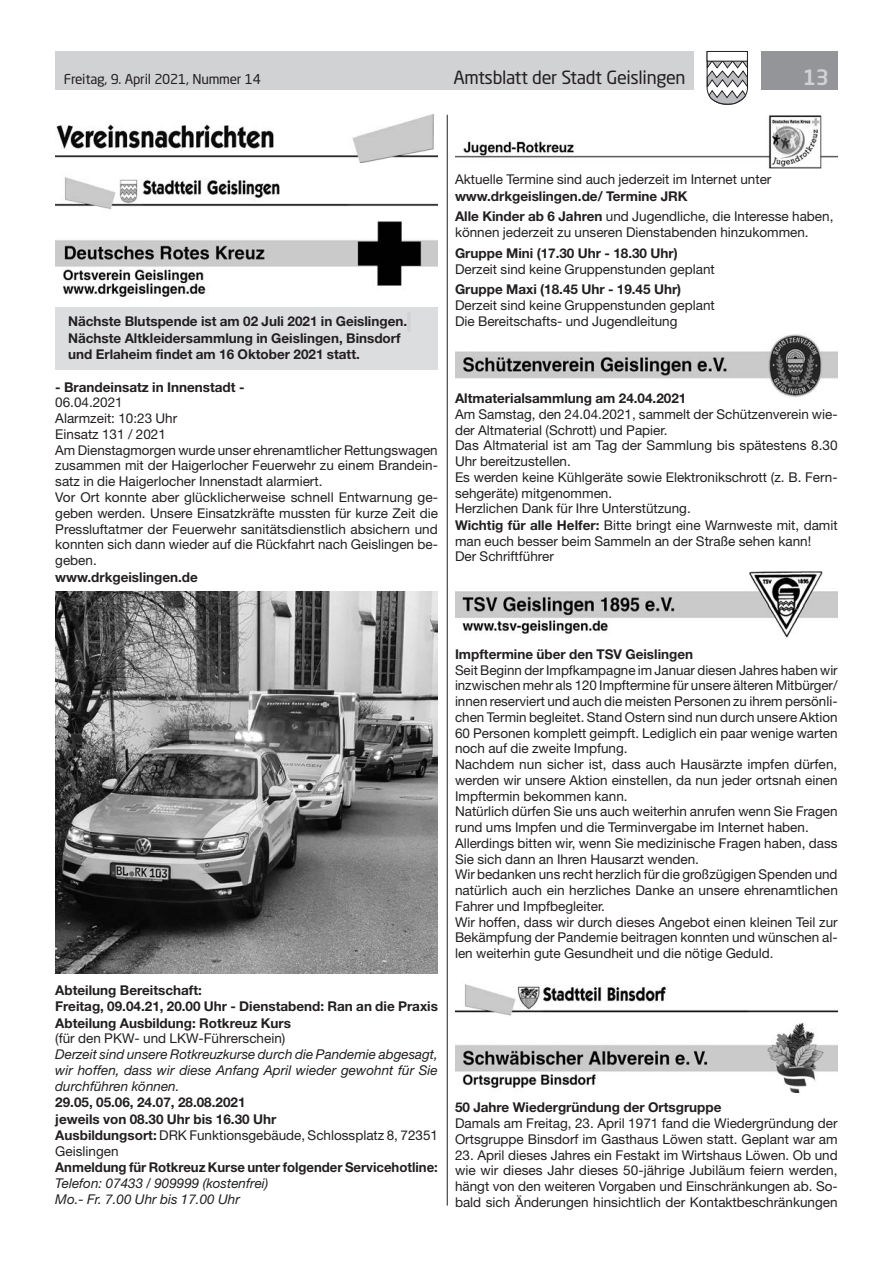
<style>
.page{position:relative;width:893px;height:1263px;background:#fff}
.page>*{position:absolute;margin:0;border:0;box-sizing:border-box;transform-origin:0 0}
.t1{font:500 21px "Neo Sans Std";color:#d1d2d4}
.t2{font:18px "Neo Sans Std";letter-spacing:-.02em;color:#231f20}
.t3{font:13.5px/15.8px "Helvetica Neue LT Std";color:#231f20}
.t4{font:700 13.5px/16.5px "Helvetica Neue LT Std";color:#231f20}
.t5{font:italic 13.5px/15.8px "Helvetica Neue LT Std";color:#231f20;text-align:justify}
.t6{font:13.5px "Neo Sans Std";letter-spacing:-.015em;color:#231f20}
.s1{font-weight:400}
.s2{font-weight:700}
</style>
<div class="page">
<div style="left:55px;top:51px;width:639px;height:38px;background:#d1d2d4"></div>
<div style="left:761px;top:51px;width:77px;height:38px;background:#939598"></div>
<svg style="left:706px;top:51px;width:42px;height:54px"></svg>
<div style="left:707px;top:51px;width:40px;height:10px;background:#fff"></div>
<div style="left:707px;top:51px;width:41px;height:10px;border:1px solid #231f20"></div>
<div style="left:55px;top:307px;width:383px;height:62px;background:#dcdddf"></div>
<hr style="left:447px;top:115px;width:1px;height:1090px;background:#231f20">
<hr style="left:407px;top:312px;width:4px;height:20px;background:#d1d2d4">
<img style="left:55px;top:113px;width:383px;height:50px">
<img style="left:55px;top:177px;width:383px;height:32px">
<img style="left:55px;top:221px;width:383px;height:76px">
<img style="left:55px;top:591px;width:383px;height:383px">
<img style="left:455px;top:115px;width:383px;height:53px">
<img style="left:455px;top:333px;width:383px;height:64px">
<img style="left:455px;top:571px;width:383px;height:68px">
<img style="left:455px;top:983px;width:383px;height:33px">
<img style="left:455px;top:1023px;width:383px;height:69px">
<p class="t6" style="left:64px;top:71px;width:199px">Freitag, 9. April 2021, Nummer 14</p>
<h2 class="t2" style="left:453px;top:66px;width:234px">Amtsblatt der Stadt Geislingen</h2>
<h1 class="t1" style="left:803px;top:64px;width:28px">13</h1>
<p class="t4" style="left:68px;top:313px;width:341px">Nächste Blutspende ist am 02 Juli 2021 in Geislingen.<br>Nächste Altkleidersammlung in Geislingen, Binsdorf und Erlaheim findet am 16 Oktober 2021 statt.</p>
<p class="t4" style="left:55px;top:378px;width:191px">- Brandeinsatz in Innenstadt -</p>
<p class="t3" style="left:55px;top:395px;width:384px">06.04.2021<br>Alarmzeit: 10:23 Uhr<br>Einsatz 131 / 2021<br>Am Dienstagmorgen wurde unser ehrenamtlicher Rettungswagen zusammen mit der Haigerlocher Feuerwehr zu einem Brandein&shy;satz in die Haigerlocher Innenstadt alarmiert.<br>Vor Ort konnte aber glücklicherweise schnell Entwarnung ge&shy;geben werden. Unsere Einsatzkräfte mussten für kurze Zeit die Pressluftatmer der Feuerwehr sanitätsdienstlich absichern und konnten sich dann wieder auf die Rückfahrt nach Geislingen be&shy;geben.</p>
<p class="t4" style="left:55px;top:568px;width:144px">www.drkgeislingen.de</p>
<p class="t3" style="left:455px;top:171px;width:318px">Aktuelle Termine sind auch jederzeit im Internet unter</p>
<p class="t4" style="left:455px;top:185px;width:380px;line-height:20.7px">www.drkgeislingen.de/ Termine JRK<br>Alle Kinder ab 6 Jahren <span class="s1">und Jugendliche, die Interesse haben,</span></p>
<p class="t3" style="left:455px;top:224px;width:355px">können jederzeit zu unseren Dienstabenden hinzukommen.</p>
<p class="t4" style="left:455px;top:245px;width:224px">Gruppe Mini (17.30 Uhr - 18.30 Uhr)</p>
<p class="t3" style="left:455px;top:261px;width:261px">Derzeit sind keine Gruppenstunden geplant</p>
<p class="t4" style="left:455px;top:281px;width:228px">Gruppe Maxi (18.45 Uhr - 19.45 Uhr)</p>
<p class="t3" style="left:455px;top:297px;width:261px">Derzeit sind keine Gruppenstunden geplant<br>Die Bereitschafts- und Jugendleitung</p>
<p class="t4" style="left:455px;top:390px;width:233px">Altmaterialsammlung am 24.04.2021</p>
<p class="t3" style="left:455px;top:406px;width:384px">Am Samstag, den 24.04.2021, sammelt der Schützenverein wie&shy;der Altmaterial (Schrott) und Papier.<br>Das Altmaterial ist am Tag der Sammlung bis spätestens 8.30<br>Uhr bereitzustellen.<br>Es werden keine Kühlgeräte sowie Elektronikschrott (z. B. Fern&shy;sehgeräte) mitgenommen.<br>Herzlichen Dank für Ihre Unterstützung.<br><span class="s2">Wichtig für alle Helfer:</span> Bitte bringt eine Warnweste mit, damit man euch besser beim Sammeln an der Straße sehen kann!<br>Der Schriftführer</p>
<p class="t4" style="left:55px;top:981px;width:384px">Abteilung Bereitschaft:<br>Freitag, 09.04.21, 20.00 Uhr - Dienstabend: Ran an die Praxis<br>Abteilung Ausbildung: Rotkreuz Kurs</p>
<p class="t3" style="left:55px;top:1030px;width:232px">(für den PKW- und LKW-Führerschein)</p>
<p class="t5" style="left:55px;top:1046px;width:384px">Derzeit sind unsere Rotkreuzkurse durch die Pandemie abgesagt, wir hoffen, dass wir diese Anfang April wieder gewohnt für Sie durchführen können.</p>
<p class="t4" style="left:55px;top:1094px;width:384px">29.05, 05.06, 24.07, 28.08.2021<br>jeweils von 08.30 Uhr bis 16.30 Uhr<br>Ausbildungsort: <span class="s1">DRK Funktionsgebäude, Schlossplatz 8, 72351<br>Geislingen</span></p>
<p class="t4" style="left:55px;top:1159px;width:384px">Anmeldung für Rotkreuz Kurse unter folgender Servicehotline:</p>
<p class="t5" style="left:55px;top:1175px;width:215px">Telefon: 07433 / 909999 (kostenfrei)<br>Mo.- Fr. 7.00 Uhr bis 17.00 Uhr</p>
<p class="t4" style="left:455px;top:645px;width:240px">Impftermine über den TSV Geislingen</p>
<p class="t3" style="left:455px;top:662px;width:384px">Seit Beginn der Impfkampagne im Januar diesen Jahres haben wir inzwischen mehr als 120 Impftermine für unsere älteren Mitbürger/ innen reserviert und auch die meisten Personen zu ihrem persönli&shy;chen Termin begleitet. Stand Ostern sind nun durch unsere Aktion 60 Personen komplett geimpft. Lediglich ein paar wenige warten noch auf die zweite Impfung.<br>Nachdem nun sicher ist, dass auch Hausärzte impfen dürfen, werden wir unsere Aktion einstellen, da nun jeder ortsnah einen Impftermin bekommen kann.<br>Natürlich dürfen Sie uns auch weiterhin anrufen wenn Sie Fragen rund ums Impfen und die Terminvergabe im Internet haben.<br>Allerdings bitten wir, wenn Sie medizinische Fragen haben, dass Sie sich dann an Ihren Hausarzt wenden.<br>Wir bedanken uns recht herzlich für die großzügigen Spenden und natürlich auch ein herzliches Danke an unsere ehrenamtlichen Fahrer und Impfbegleiter.<br>Wir hoffen, dass wir durch dieses Angebot einen kleinen Teil zur Bekämpfung der Pandemie beitragen konnten und wünschen al&shy;len weiterhin gute Gesundheit und die nötige Geduld.</p>
<p class="t4" style="left:455px;top:1099px;width:268px">50 Jahre Wiedergründung der Ortsgruppe</p>
<p class="t3" style="left:455px;top:1115px;width:384px">Damals am Freitag, 23. April 1971 fand die Wiedergründung der<br>Ortsgruppe Binsdorf im Gasthaus Löwen statt. Geplant war am</p>
<p class="t3" style="left:455px;top:1147px;width:384px;text-align:justify">23. April dieses Jahres ein Festakt im Wirtshaus Löwen. Ob und wie wir dieses Jahr dieses 50-jährige Jubiläum feiern werden, hängt von den weiteren Vorgaben und Einschränkungen ab. So&shy;bald sich Änderungen hinsichtlich der Kontaktbeschränkungen</p>
</div>
